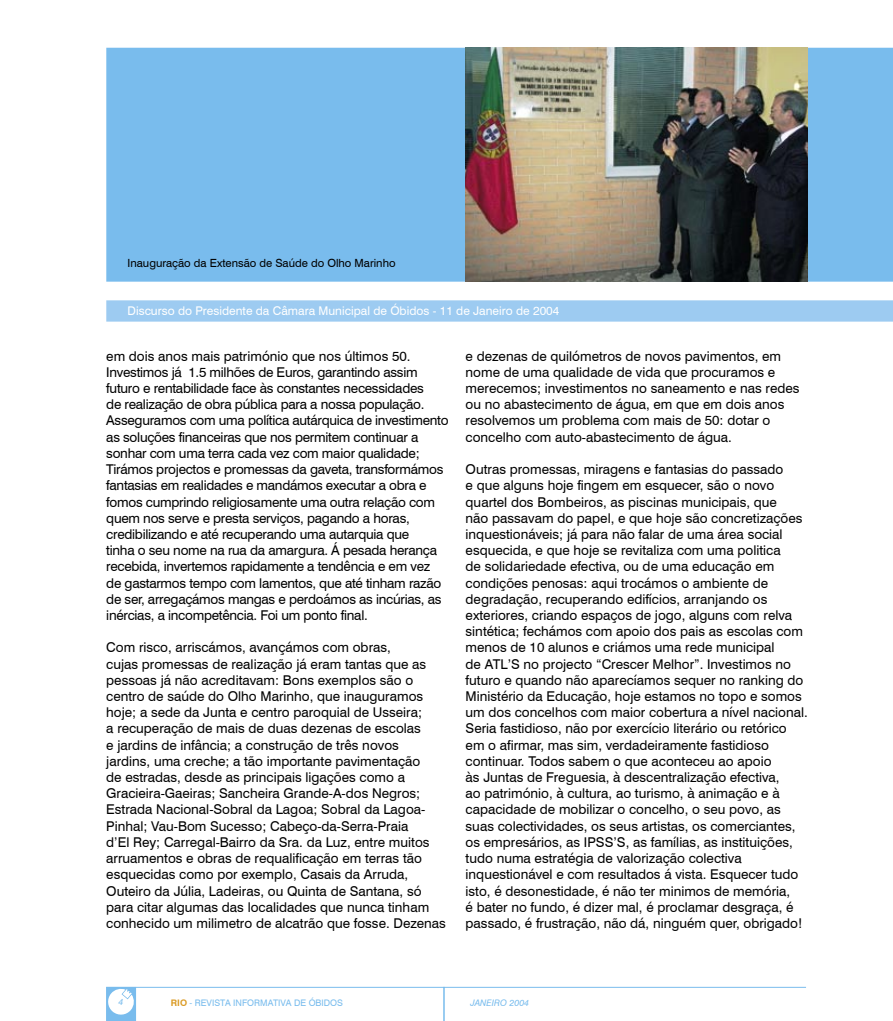
<style>
.page{position:relative;width:893px;height:1021px;background:#fff}
.page>*{position:absolute;margin:0;border:0;box-sizing:border-box;transform-origin:0 0}
.Body_Text{font:13.5px/16.2px "Swiss 721 BT";color:#000}
.Body_Text-2{font:13.5px/16.2px "Swiss 721 BT";letter-spacing:-.02em;color:#000}
.t1{font:12px "Swiss 721 BT";color:#fff}
.t2{font:11.25px "Swiss 721 BT";color:#000}
.t3{font:9px "Swiss 721 BT";color:#79bced}
.t4{font:italic 9px "Swiss 721 BT";color:#79bced}
.s1{font-weight:700;color:#da9a23}
</style>
<div class="page">
<svg style="left:106px;top:986px;width:700px;height:34px"></svg>
<div style="left:106px;top:48px;width:786px;height:234px;background:#79bced"></div>
<svg style="left:892px;top:48px;width:1px;height:234px"></svg>
<div style="left:106px;top:300px;width:787px;height:21px;background:#9dcbf1"></div>
<img style="left:466px;top:48px;width:342px;height:233px">
<p class="t2" style="left:128px;top:256px;width:270px">Inauguração da Extensão de Saúde do Olho Marinho</p>
<p class="t1" style="left:128px;top:303px;width:433px">Discurso do Presidente da Câmara Municipal de Óbidos - 11 de Janeiro de 2004</p>
<p class="Body_Text-2" style="left:106px;top:347px;width:344px">em dois anos mais património que nos últimos 50.<br>Investimos já 1.5 milhões de Euros, garantindo assim futuro e rentabilidade face às constantes necessidades<br>de realização de obra pública para a nossa população.<br>Asseguramos com uma política autárquica de investimento as soluções financeiras que nos permitem continuar a sonhar com uma terra cada vez com maior qualidade; Tirámos projectos e promessas da gaveta, transformámos fantasias em realidades e mandámos executar a obra e fomos cumprindo religiosamente uma outra relação com quem nos serve e presta serviços, pagando a horas, credibilizando e até recuperando uma autarquia que<br>tinha o seu nome na rua da amargura. Á pesada herança recebida, invertemos rapidamente a tendência e em vez de gastarmos tempo com lamentos, que até tinham razão de ser, arregaçámos mangas e perdoámos as incúrias, as inércias, a incompetência. Foi um ponto final.</p>
<p class="Body_Text" style="left:106px;top:639px;width:341px">Com risco, arriscámos, avançámos com obras,<br>cujas promessas de realização já eram tantas que as pessoas já não acreditavam: Bons exemplos são o centro de saúde do Olho Marinho, que inauguramos hoje; a sede da Junta e centro paroquial de Usseira;<br>a recuperação de mais de duas dezenas de escolas<br>e jardins de infância; a construção de três novos jardins, uma creche; a tão importante pavimentação<br>de estradas, desde as principais ligações como a Gracieira-Gaeiras; Sancheira Grande-A-dos Negros; Estrada Nacional-Sobral da Lagoa; Sobral da Lagoa-Pinhal; Vau-Bom Sucesso; Cabeço-da-Serra-Praia<br>d’El Rey; Carregal-Bairro da Sra. da Luz, entre muitos arruamentos e obras de requalificação em terras tão esquecidas como por exemplo, Casais da Arruda, Outeiro da Júlia, Ladeiras, ou Quinta de Santana, só para citar algumas das localidades que nunca tinham conhecido um milimetro de alcatrão que fosse. Dezenas</p>
<p class="Body_Text" style="left:466px;top:347px;width:335px">e dezenas de quilómetros de novos pavimentos, em nome de uma qualidade de vida que procuramos e merecemos; investimentos no saneamento e nas redes ou no abastecimento de água, em que em dois anos resolvemos um problema com mais de 50: dotar o concelho com auto-abastecimento de água.</p>
<p class="Body_Text" style="left:466px;top:461px;width:344px">Outras promessas, miragens e fantasias do passado<br>e que alguns hoje fingem em esquecer, são o novo quartel dos Bombeiros, as piscinas municipais, que<br>não passavam do papel, e que hoje são concretizações inquestionáveis; já para não falar de uma área social esquecida, e que hoje se revitaliza com uma politica<br>de solidariedade efectiva, ou de uma educação em condições penosas: aqui trocámos o ambiente de degradação, recuperando edifícios, arranjando os exteriores, criando espaços de jogo, alguns com relva sintética; fechámos com apoio dos pais as escolas com menos de 10 alunos e criámos uma rede municipal<br>de ATL’S no projecto “Crescer Melhor”. Investimos no futuro e quando não aparecíamos sequer no ranking do Ministério da Educação, hoje estamos no topo e somos um dos concelhos com maior cobertura a nível nacional.<br>Seria fastidioso, não por exercício literário ou retórico em o afirmar, mas sim, verdadeiramente fastidioso continuar. Todos sabem o que aconteceu ao apoio<br>às Juntas de Freguesia, à descentralização efectiva,<br>ao património, à cultura, ao turismo, à animação e à capacidade de mobilizar o concelho, o seu povo, as suas colectividades, os seus artistas, os comerciantes, os empresários, as IPSS’S, as famílias, as instituições, tudo numa estratégia de valorização colectiva inquestionável e com resultados á vista. Esquecer tudo isto, é desonestidade, é não ter minimos de memória,<br>é bater no fundo, é dizer mal, é proclamar desgraça, é passado, é frustração, não dá, ninguém quer, obrigado!</p>
<p class="t4" style="left:118px;top:996px;width:6px">4</p>
<p class="t3" style="left:171px;top:997px;width:174px"><span class="s1">RIO</span> - REVISTA INFORMATIVA DE ÓBIDOS</p>
<p class="t4" style="left:470px;top:996px;width:60px">JANEIRO 2004</p>
</div>
